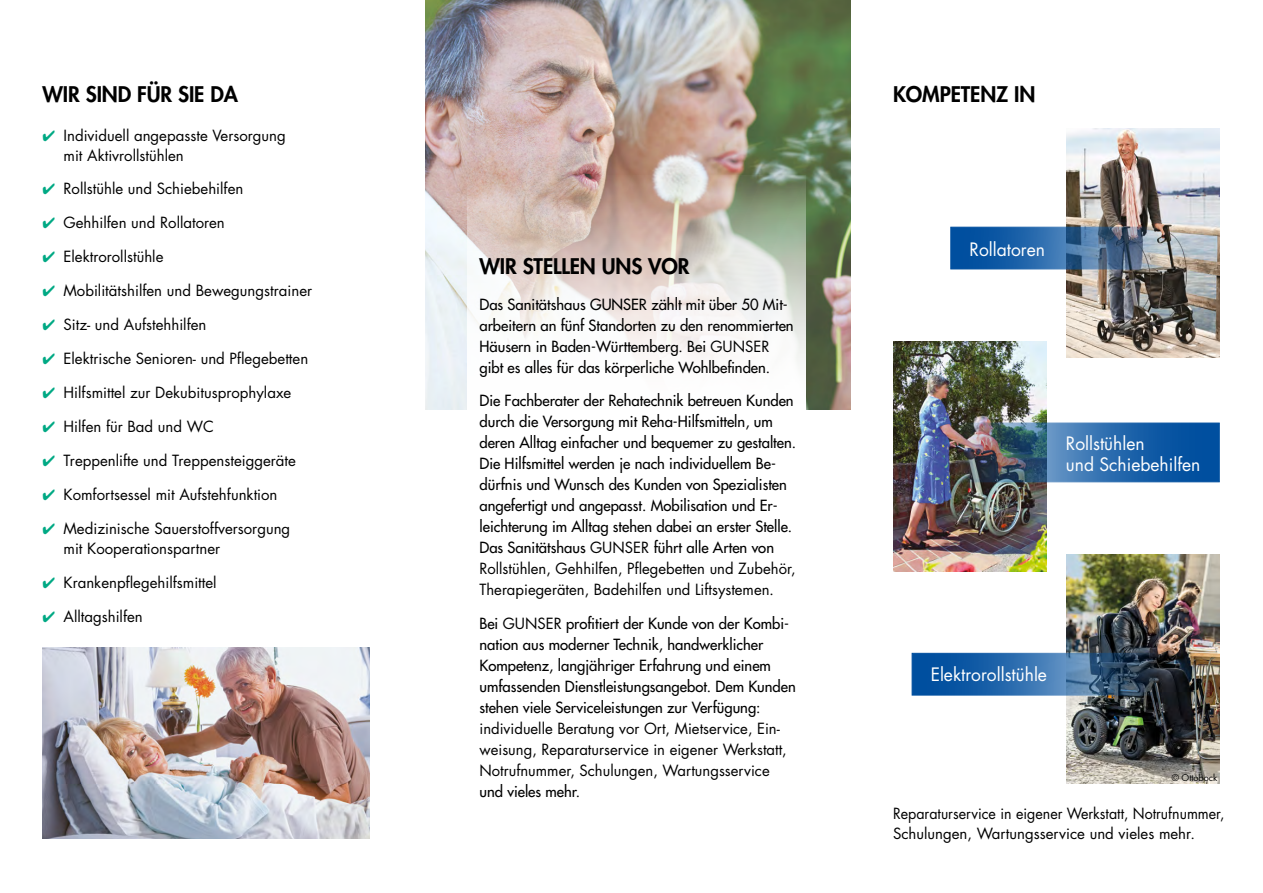
<style>
.page{position:relative;width:1263px;height:893px;background:#fff}
.page>*{position:absolute;margin:0;border:0;box-sizing:border-box;transform-origin:0 0}
.t1{font:800 21px "Futura Std";letter-spacing:-.005em;color:#000}
.t2{font:18px/21.6px "Futura Std";color:#fff}
.t3{font:500 15px/21px "Futura Std";color:#000}
.t4{font:15px/19.5px "Futura Std";color:#000}
.t5{font:15px/19.5px "Futura Std";color:#000;scale:.95 1}
.t6{font:9px "Futura Std";letter-spacing:-.005em;color:#000}
.s1{color:#00a984}
.s2{font-weight:400}
</style>
<div class="page">
<img style="left:43px;top:647px;width:327px;height:192px">
<img style="left:425px;top:0;width:425px;height:409px">
<svg style="left:468px;top:175px;width:338px;height:234px"></svg>
<img style="left:893px;top:342px;width:153px;height:229px">
<img style="left:1066px;top:128px;width:154px;height:230px">
<img style="left:1066px;top:554px;width:154px;height:230px">
<svg style="left:950px;top:227px;width:207px;height:42px;background:#35699e"></svg>
<svg style="left:912px;top:653px;width:245px;height:42px;background:#2b6096"></svg>
<img style="left:955px;top:423px;width:265px;height:59px">
<h1 class="t1" style="left:43px;top:81px;width:197px">WIR SIND FÜR SIE DA</h1>
<p class="t4" style="left:64px;top:126px;width:224px;text-indent:-21px"><span class="s1">✔</span> Individuell angepasste Versorgung mit Aktivrollstühlen</p>
<p class="t4" style="left:43px;top:179px;width:202px"><span class="s1">✔</span> Rollstühle und Schiebehilfen</p>
<p class="t4" style="left:43px;top:213px;width:184px"><span class="s1">✔</span> Gehhilfen und Rollatoren</p>
<p class="t4" style="left:43px;top:247px;width:122px"><span class="s1">✔</span> Elektrorollstühle</p>
<p class="t4" style="left:43px;top:281px;width:271px"><span class="s1">✔</span> Mobilitätshilfen und Bewegungstrainer</p>
<p class="t4" style="left:43px;top:315px;width:165px"><span class="s1">✔</span> Sitz- und Aufstehhilfen</p>
<p class="t4" style="left:43px;top:349px;width:267px"><span class="s1">✔</span> Elektrische Senioren- und Pflegebetten</p>
<p class="t4" style="left:43px;top:383px;width:250px"><span class="s1">✔</span> Hilfsmittel zur Dekubitusprophylaxe</p>
<p class="t4" style="left:43px;top:417px;width:173px"><span class="s1">✔</span> Hilfen für Bad und WC</p>
<p class="t4" style="left:43px;top:451px;width:255px"><span class="s1">✔</span> Treppenlifte und Treppensteiggeräte</p>
<p class="t4" style="left:43px;top:485px;width:237px"><span class="s1">✔</span> Komfortsessel mit Aufstehfunktion</p>
<p class="t4" style="left:64px;top:519px;width:228px;text-indent:-21px"><span class="s1">✔</span> Medizinische Sauerstoffversorgung mit Kooperationspartner</p>
<p class="t4" style="left:43px;top:572px;width:176px"><span class="s1">✔</span> Krankenpflegehilfsmittel</p>
<p class="t4" style="left:43px;top:606px;width:102px"><span class="s1">✔</span> Alltagshilfen</p>
<h1 class="t1" style="left:479px;top:253px;width:212px">WIR STELLEN UNS VOR</h1>
<p class="t3" style="left:479px;top:294px;width:316px">Das Sanitätshaus GUNSER zählt mit über 50 Mit&shy;arbeitern an fünf Standorten zu den renommierten Häusern in Baden-Württemberg. Bei <span class="s2">GUNSER </span>gibt es alles für das körperliche Wohlbefinden.</p>
<p class="t3" style="left:479px;top:390px;width:318px">Die Fachberater der Rehatechnik betreuen Kunden durch die Versorgung mit Reha-Hilfsmitteln, um deren Alltag einfacher und bequemer zu gestalten.<br>Die Hilfsmittel werden je nach individuellem Be&shy;dürfnis und Wunsch des Kunden von Spezialisten angefertigt und angepasst. Mobilisation und Er&shy;leichterung im Alltag stehen dabei an erster Stelle.<br>Das Sanitätshaus <span class="s2">GUNSER</span> führt alle Arten von <span class="s2">Rollstühlen, Gehhilfen, Pflegebetten und Zubehör, Therapiegeräten, Badehilfen und Liftsystemen</span>.</p>
<p class="t3" style="left:479px;top:613px;width:318px">Bei <span class="s2">GUNSER</span> profitiert der Kunde von der Kombi&shy;nation aus moderner Technik, handwerklicher Kompetenz, langjähriger Erfahrung und einem umfassenden Dienstleistungsangebot. Dem Kunden stehen viele Serviceleistungen zur Verfügung:</p>
<p class="t4" style="left:479px;top:718px;width:309px;line-height:21px">individuelle Beratung vor Ort, Mietservice, Ein&shy;weisung, Reparaturservice in eigener Werkstatt,<br>Notrufnummer, Schulungen, Wartungsservice</p>
<p class="t3" style="left:479px;top:781px;width:102px">und vieles mehr.</p>
<h1 class="t1" style="left:893px;top:81px;width:144px">KOMPETENZ IN</h1>
<p class="t2" style="left:969px;top:239px;width:77px">Rollatoren</p>
<p class="t2" style="left:1066px;top:432px;width:136px">Rollstühlen<br>und Schiebehilfen</p>
<p class="t2" style="left:931px;top:664px;width:118px">Elektrorollstühle</p>
<p class="t6" style="left:1172px;top:772px;width:47px">© Ottobock</p>
<p class="t5" style="left:893px;top:804px;width:350px">Reparaturservice in eigener Werkstatt, Notrufnummer,<br>Schulungen, Wartungsservice und vieles mehr.</p>
</div>
